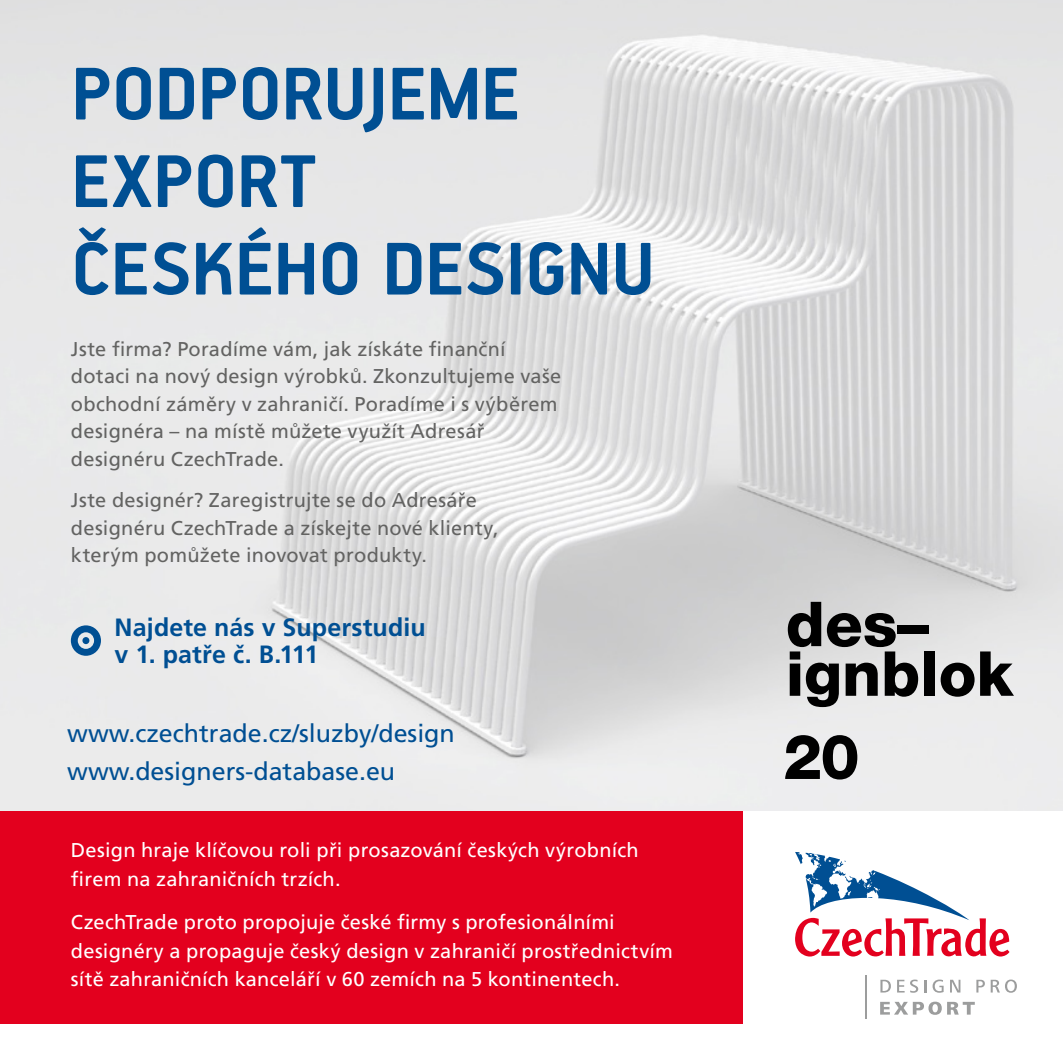
<style>
.page{position:relative;width:1063px;height:1063px;background:#fff}
.page>*{position:absolute;margin:0;border:0;box-sizing:border-box;transform-origin:0 0}
.t1{font:700 83.75px/87.5px "PF Handbook Pro";letter-spacing:-.01em;color:#004f93}
.t2{font:25px/37px "Frutiger CE";color:#004f93}
.t3{font:700 25px/27.5px "Frutiger CE";letter-spacing:.005em;color:#004f93}
.t4{font:20px/27.5px "Frutiger CE";letter-spacing:.01em;color:#636362}
.t5{font:20px/28.8px "Frutiger CE";letter-spacing:.01em;color:#fff}
</style>
<div class="page">
<img style="left:0;top:0;width:1063px;height:811px">
<div style="left:0;top:811px;width:1063px;height:213px;background:#e3001e"></div>
<div style="left:744px;top:811px;width:319px;height:251px;background:#fff"></div>
<svg style="left:795px;top:852px;width:215px;height:105px"></svg>
<hr style="left:865px;top:975px;width:2px;height:44px;background:#9c9d9d">
<svg style="left:880px;top:980px;width:11px;height:13px"></svg>
<svg style="left:897px;top:980px;width:21px;height:13px"></svg>
<svg style="left:924px;top:980px;width:2px;height:13px"></svg>
<svg style="left:933px;top:980px;width:11px;height:13px"></svg>
<svg style="left:950px;top:980px;width:10px;height:13px"></svg>
<svg style="left:976px;top:980px;width:9px;height:13px"></svg>
<svg style="left:991px;top:980px;width:26px;height:13px"></svg>
<svg style="left:880px;top:1002px;width:95px;height:13px"></svg>
<svg style="left:71px;top:625px;width:30px;height:31px"></svg>
<div style="left:82px;top:637px;width:7px;height:7px;background:#004f93;border-radius:50%"></div>
<div style="left:897px;top:625px;width:31px;height:9px;background:#000"></div>
<svg style="left:788px;top:602px;width:130px;height:105px;background:#818181"></svg>
<div style="left:924px;top:651px;width:11px;height:45px;background:#000"></div>
<svg style="left:941px;top:651px;width:73px;height:46px;background:#7a7a7a"></svg>
<svg style="left:785px;top:735px;width:72px;height:45px;background:#646465"></svg>
<h1 class="t1" style="left:71px;top:47px;width:586px">PODPORUJEME<br>EXPORT<br>ČESKÉHO DESIGNU</h1>
<p class="t4" style="left:71px;top:335px;width:492px">Jste firma? Poradíme vám, jak získáte finanční dotaci na nový design výrobků. Zkonzultujeme vaše obchodní záměry v zahraničí. Poradíme i s výběrem designéra – na místě můžete využít Adresář designéru CzechTrade.</p>
<p class="t4" style="left:71px;top:487px;width:429px">Jste designér? Zaregistrujte se do Adresáře designéru CzechTrade a získejte nové klienty, kterým pomůžete inovovat produkty.</p>
<p class="t3" style="left:115px;top:613px;width:313px">Najdete nás v Superstudiu v 1. patře č. B.111</p>
<p class="t2" style="left:67px;top:715px;width:389px">www.czechtrade.cz/sluzby/design www.designers-database.eu</p>
<p class="t5" style="left:71px;top:836px;width:569px">Design hraje klíčovou roli při prosazování českých výrobních firem na zahraničních trzích.</p>
<p class="t5" style="left:71px;top:907px;width:604px">CzechTrade proto propojuje české firmy s profesionálními designéry a propaguje český design v zahraničí prostřednictvím sítě zahraničních kanceláří v 60 zemích na 5 kontinentech.</p>
</div>
